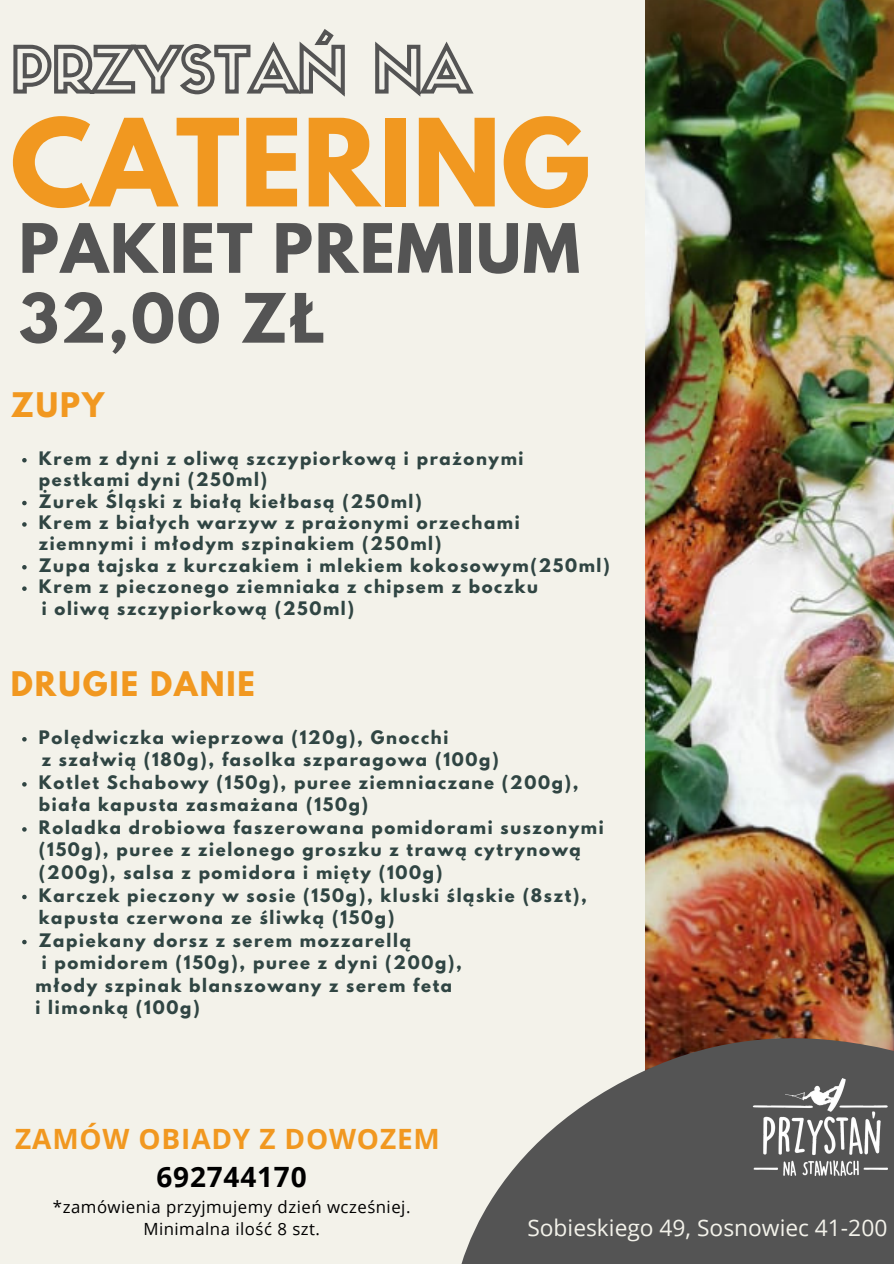
<style>
.page{position:relative;width:894px;height:1264px;background:#fff}
.page>*{position:absolute;margin:0;border:0;box-sizing:border-box;transform-origin:0 0}
.t1{font:700 107.4px "League Spartan";color:#f19820}
.t2{font:700 60.3px/69.8px "League Spartan";letter-spacing:.03em;color:#545454}
.t3{font:700 30px "League Spartan";letter-spacing:.065em;color:#f19820}
.t4{font:700 27.9px "Open Sans";letter-spacing:.03em;color:#f19820}
.t5{font:700 27.9px "Open Sans";letter-spacing:.03em;color:#000}
.t6{font:22.8px "Open Sans";color:#f3f2ea}
.t7{font:16.8px/22.5px "Open Sans";letter-spacing:.03em;color:#000;text-align:center}
.t8{font:700 16.5px/22.5px "League Spartan";letter-spacing:.1em;color:#304543}
</style>
<div class="page">
<div style="left:0;top:0;width:893px;height:1263px;background:#f3f2ea"></div>
<img style="left:645px;top:0;width:248px;height:995px">
<svg style="left:462px;top:995px;width:431px;height:268px;fill:#545454"></svg>
<img style="left:751px;top:1078px;width:135px;height:97px">
<svg style="left:13px;top:29px;width:461px;height:68px"></svg>
<svg style="left:22px;top:458px;width:5px;height:4px"></svg>
<svg style="left:22px;top:501px;width:5px;height:4px"></svg>
<svg style="left:22px;top:522px;width:5px;height:4px"></svg>
<svg style="left:22px;top:565px;width:5px;height:4px"></svg>
<svg style="left:22px;top:586px;width:5px;height:5px"></svg>
<svg style="left:22px;top:737px;width:5px;height:4px"></svg>
<svg style="left:22px;top:782px;width:5px;height:4px"></svg>
<svg style="left:22px;top:827px;width:5px;height:4px"></svg>
<svg style="left:22px;top:894px;width:5px;height:5px"></svg>
<svg style="left:22px;top:939px;width:5px;height:5px"></svg>
<p class="t1" style="left:10px;top:110px;width:581px">CATERING</p>
<p class="t2" style="left:19px;top:221px;width:562px">PAKIET PREMIUM<br>32,00 ZŁ</p>
<p class="t3" style="left:11px;top:390px;width:95px">ZUPY</p>
<p class="t8" style="left:39px;top:449px;width:486px;line-height:21.5px">Krem z dyni z oliwą szczypiorkową i prażonymi pestkami dyni (250ml)</p>
<p class="t8" style="left:39px;top:492px;width:384px">Żurek Śląski z białą kiełbasą (250ml)</p>
<p class="t8" style="left:39px;top:513px;width:482px;line-height:21.5px">Krem z białych warzyw z prażonymi orzechami ziemnymi i młodym szpinakiem (250ml)</p>
<p class="t8" style="left:39px;top:556px;width:572px">Zupa tajska z kurczakiem i mlekiem kokosowym(250ml)</p>
<p class="t8" style="left:39px;top:577px;width:500px">Krem z pieczonego ziemniaka z chipsem z boczku</p>
<p class="t8" style="left:42px;top:598px;width:314px">i oliwą szczypiorkową (250ml)</p>
<p class="t3" style="left:11px;top:669px;width:245px">DRUGIE DANIE</p>
<p class="t8" style="left:39px;top:728px;width:411px">Polędwiczka wieprzowa (120g), Gnocchi</p>
<p class="t8" style="left:39px;top:773px;width:541px">Kotlet Schabowy (150g), puree ziemniaczane (200g), biała kapusta zasmażana (150g)</p>
<p class="t8" style="left:39px;top:818px;width:566px">Roladka drobiowa faszerowana pomidorami suszonymi (150g), puree z zielonego groszku z trawą cytrynową (200g), salsa z pomidora i mięty (100g)</p>
<p class="t8" style="left:39px;top:885px;width:549px">Karczek pieczony w sosie (150g), kluski śląskie (8szt), kapusta czerwona ze śliwką (150g)</p>
<p class="t8" style="left:39px;top:930px;width:373px">Zapiekany dorsz z serem mozzarellą</p>
<p class="t8" style="left:42px;top:750px;width:458px">z szałwią (180g), fasolka szparagowa (100g)</p>
<p class="t8" style="left:42px;top:953px;width:421px">i pomidorem (150g), puree z dyni (200g),</p>
<p class="t8" style="left:35px;top:975px;width:418px">młody szpinak blanszowany z serem feta</p>
<p class="t8" style="left:35px;top:998px;width:166px">i limonką (100g)</p>
<p class="t4" style="left:15px;top:1118px;width:426px">ZAMÓW OBIADY Z DOWOZEM</p>
<p class="t5" style="left:156px;top:1157px;width:152px">692744170</p>
<p class="t7" style="left:53px;top:1195px;width:359px">*zamówienia przyjmujemy dzień wcześniej.<br>Minimalna ilość 8 szt.</p>
<p class="t6" style="left:527px;top:1212px;width:361px">Sobieskiego 49, Sosnowiec 41-200</p>
</div>
